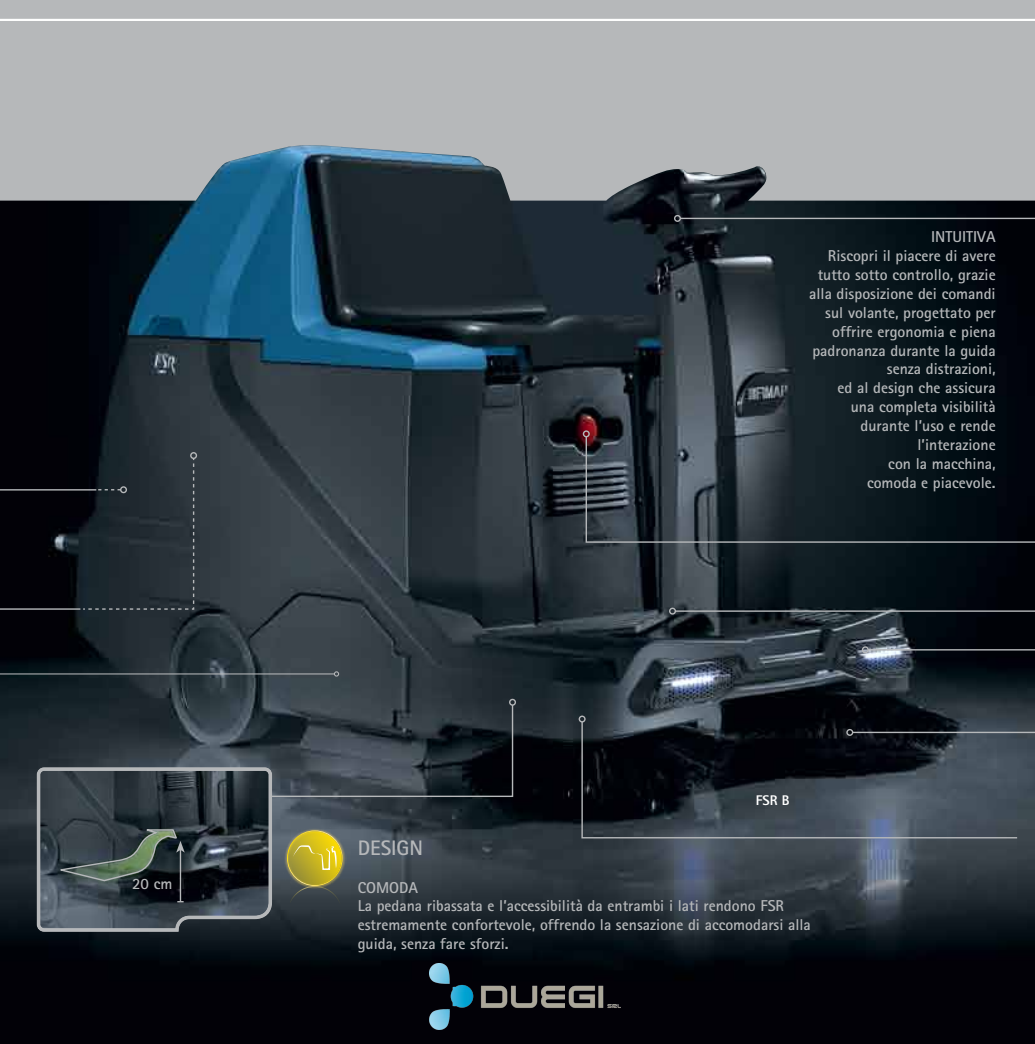
<style>
.page{position:relative;width:1035px;height:1044px;background:#fff}
.page>*{position:absolute;margin:0;border:0;box-sizing:border-box;transform-origin:0 0}
.t1{font:700 21px "Rotis Sans Serif";color:#b6b8ba}
.t2{font:700 15.75px/18.9px "Rotis Sans Serif";color:#b6b8ba}
.t3{font:800 14px "Rotis Sans Serif";color:#fff}
</style>
<div class="page">
<img style="left:0;top:201px;width:1034px;height:842px">
<hr style="left:680px;top:218px;width:354px;height:1px;background:#b6b8ba">
<div style="left:673px;top:215px;width:7px;height:7px;border:1px solid #b6b8ba;border-radius:50%"></div>
<svg style="left:0;top:0;width:1034px;height:201px"></svg>
<svg style="left:580px;top:720px;width:438px;height:118px"></svg>
<div style="left:578px;top:715px;width:7px;height:7px;border:1px solid #b6b8ba;border-radius:50%"></div>
<hr style="left:0;top:673px;width:334px;height:1px;background:#b6b8ba">
<svg style="left:334px;top:671px;width:5px;height:5px"></svg>
<div style="left:509px;top:698px;width:7px;height:7px;border:1px solid #b6b8ba;border-radius:50%"></div>
<hr style="left:675px;top:610px;width:359px;height:1px;background:#b6b8ba">
<div style="left:668px;top:607px;width:7px;height:7px;border:1px solid #b6b8ba;border-radius:50%"></div>
<svg style="left:584px;top:435px;width:267px;height:108px"></svg>
<div style="left:582px;top:430px;width:7px;height:7px;border:1px solid #b6b8ba;border-radius:50%"></div>
<svg style="left:851px;top:426px;width:183px;height:307px"></svg>
<div style="left:846px;top:728px;width:7px;height:7px;border:1px solid #b6b8ba;border-radius:50%"></div>
<svg style="left:866px;top:468px;width:168px;height:183px"></svg>
<div style="left:861px;top:646px;width:7px;height:7px;border:1px solid #b6b8ba;border-radius:50%"></div>
<svg style="left:35px;top:703px;width:479px;height:230px"></svg>
<svg style="left:0;top:413px;width:195px;height:197px"></svg>
<div style="left:190px;top:452px;width:7px;height:7px;border:1px solid #b6b8ba;border-radius:50%"></div>
<img style="left:429px;top:962px;width:191px;height:66px">
<p class="t2" style="left:132px;top:873px;width:42px">20 cm</p>
<p class="t2" style="left:809px;top:227px;width:188px;text-align:right">INTUITIVA<br>Riscopri il piacere di avere tutto sotto controllo, grazie alla disposizione dei comandi sul volante, progettato per offrire ergonomia e piena padronanza durante la guida senza distrazioni,<br>ed al design che assicura<br>una completa visibilità durante l’uso e rende l’interazione<br>con la macchina,<br>comoda e piacevole.</p>
<p class="t3" style="left:755px;top:791px;width:35px">FSR B</p>
<h1 class="t1" style="left:357px;top:834px;width:67px">DESIGN</h1>
<p class="t2" style="left:357px;top:877px;width:454px">COMODA<br>La pedana ribassata e l’accessibilità da entrambi i lati rendono FSR estremamente confortevole, offrendo la sensazione di accomodarsi alla guida, senza fare sforzi.</p>
</div>
